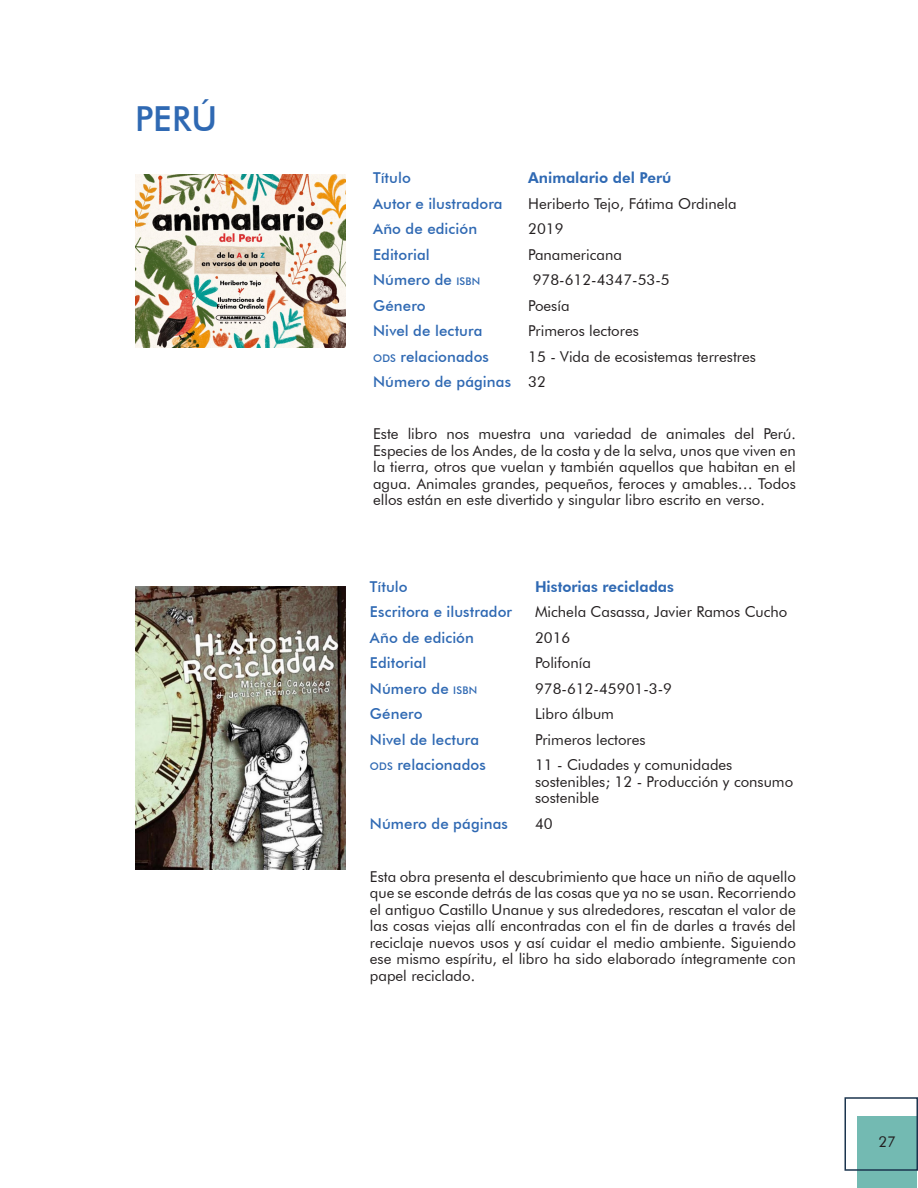
<style>
.page{position:relative;width:918px;height:1188px;background:#fff}
.page>*{position:absolute;margin:0;border:0;box-sizing:border-box;transform-origin:0 0}
.Estilo_de_párrafo_1{font:500 34.5px "Futura BT";color:#2f69b3}
.Tabla_row{font:15px/16.5px "Futura BT";color:#231f20;text-align:justify}
.Tabla_head{font:500 15px "Futura BT";letter-spacing:.005em;color:#2f69b3}
.Tabla_row-2{font:800 15px "Futura BT";color:#2f69b3}
.s1{font-size:10.5px}
</style>
<div class="page">
<div style="left:857px;top:1116px;width:60px;height:72px;background:#73bab2"></div>
<div style="left:844px;top:1097px;width:74px;height:74px;border:2px solid #1b344e"></div>
<img style="left:135px;top:174px;width:211px;height:174px">
<img style="left:135px;top:586px;width:211px;height:284px">
<p class="Estilo_de_párrafo_1" style="left:135px;top:98px;width:84px">PERÚ</p>
<p class="Tabla_head" style="left:373px;top:169px;width:39px">Título</p>
<p class="Tabla_row-2" style="left:528px;top:169px;width:145px">Animalario del Perú</p>
<p class="Tabla_head" style="left:373px;top:194px;width:131px">Autor e ilustradora</p>
<p class="Tabla_row" style="left:528px;top:195px;width:210px">Heriberto Tejo, Fátima Ordinela</p>
<p class="Tabla_head" style="left:373px;top:220px;width:106px">Año de edición</p>
<p class="Tabla_row" style="left:528px;top:220px;width:37px">2019</p>
<p class="Tabla_head" style="left:373px;top:245px;width:58px">Editorial</p>
<p class="Tabla_row" style="left:528px;top:246px;width:95px">Panamericana</p>
<p class="Tabla_head" style="left:373px;top:271px;width:109px">Número de <span class="s1">ISBN</span></p>
<p class="Tabla_row" style="left:533px;top:271px;width:139px">978-612-4347-53-5</p>
<p class="Tabla_head" style="left:373px;top:296px;width:54px">Género</p>
<p class="Tabla_row" style="left:528px;top:297px;width:43px">Poesía</p>
<p class="Tabla_head" style="left:373px;top:322px;width:111px">Nivel de lectura</p>
<p class="Tabla_row" style="left:528px;top:322px;width:112px">Primeros lectores</p>
<p class="Tabla_head" style="left:373px;top:347px;width:117px"><span class="s1">ODS</span> relacionados</p>
<p class="Tabla_row" style="left:528px;top:348px;width:229px">15 - Vida de ecosistemas terrestres</p>
<p class="Tabla_head" style="left:373px;top:373px;width:139px">Número de páginas</p>
<p class="Tabla_row" style="left:528px;top:373px;width:19px">32</p>
<p class="Tabla_row" style="left:373px;top:426px;width:424px">Este libro nos muestra una variedad de animales del Perú.<br>Especies de los Andes, de la costa y de la selva, unos que viven en la tierra, otros que vuelan y también aquellos que habitan en el agua. Animales grandes, pequeños, feroces y amables… Todos ellos están en este divertido y singular libro escrito en verso.</p>
<p class="Tabla_head" style="left:370px;top:577px;width:39px">Título</p>
<p class="Tabla_row-2" style="left:535px;top:577px;width:140px">Historias recicladas</p>
<p class="Tabla_head" style="left:370px;top:603px;width:144px">Escritora e ilustrador</p>
<p class="Tabla_row" style="left:535px;top:604px;width:254px">Michela Casassa, Javier Ramos Cucho</p>
<p class="Tabla_head" style="left:370px;top:628px;width:106px">Año de edición</p>
<p class="Tabla_row" style="left:535px;top:629px;width:37px">2016</p>
<p class="Tabla_head" style="left:370px;top:654px;width:58px">Editorial</p>
<p class="Tabla_row" style="left:535px;top:655px;width:57px">Polifonía</p>
<p class="Tabla_head" style="left:370px;top:679px;width:109px">Número de <span class="s1">ISBN</span></p>
<p class="Tabla_row" style="left:535px;top:680px;width:139px">978-612-45901-3-9</p>
<p class="Tabla_head" style="left:370px;top:705px;width:54px">Género</p>
<p class="Tabla_row" style="left:535px;top:706px;width:80px">Libro álbum</p>
<p class="Tabla_head" style="left:370px;top:730px;width:111px">Nivel de lectura</p>
<p class="Tabla_row" style="left:535px;top:731px;width:112px">Primeros lectores</p>
<p class="Tabla_head" style="left:370px;top:756px;width:117px"><span class="s1">ODS</span> relacionados</p>
<p class="Tabla_row" style="left:535px;top:757px;width:260px;text-align:left">11 - Ciudades y comunidades sostenibles; 12 - Producción y consumo sostenible</p>
<p class="Tabla_head" style="left:370px;top:814px;width:139px">Número de páginas</p>
<p class="Tabla_row" style="left:535px;top:815px;width:19px">40</p>
<p class="Tabla_row" style="left:370px;top:868px;width:428px">Esta obra presenta el descubrimiento que hace un niño de aquello que se esconde detrás de las cosas que ya no se usan. Recorriendo el antiguo Castillo Unanue y sus alrededores, rescatan el valor de las cosas viejas allí encontradas con el fin de darles a través del reciclaje nuevos usos y así cuidar el medio ambiente. Siguiendo ese mismo espíritu, el libro ha sido elaborado íntegramente con papel reciclado.</p>
<p class="Tabla_row" style="left:878px;top:1134px;width:19px">27</p>
</div>
